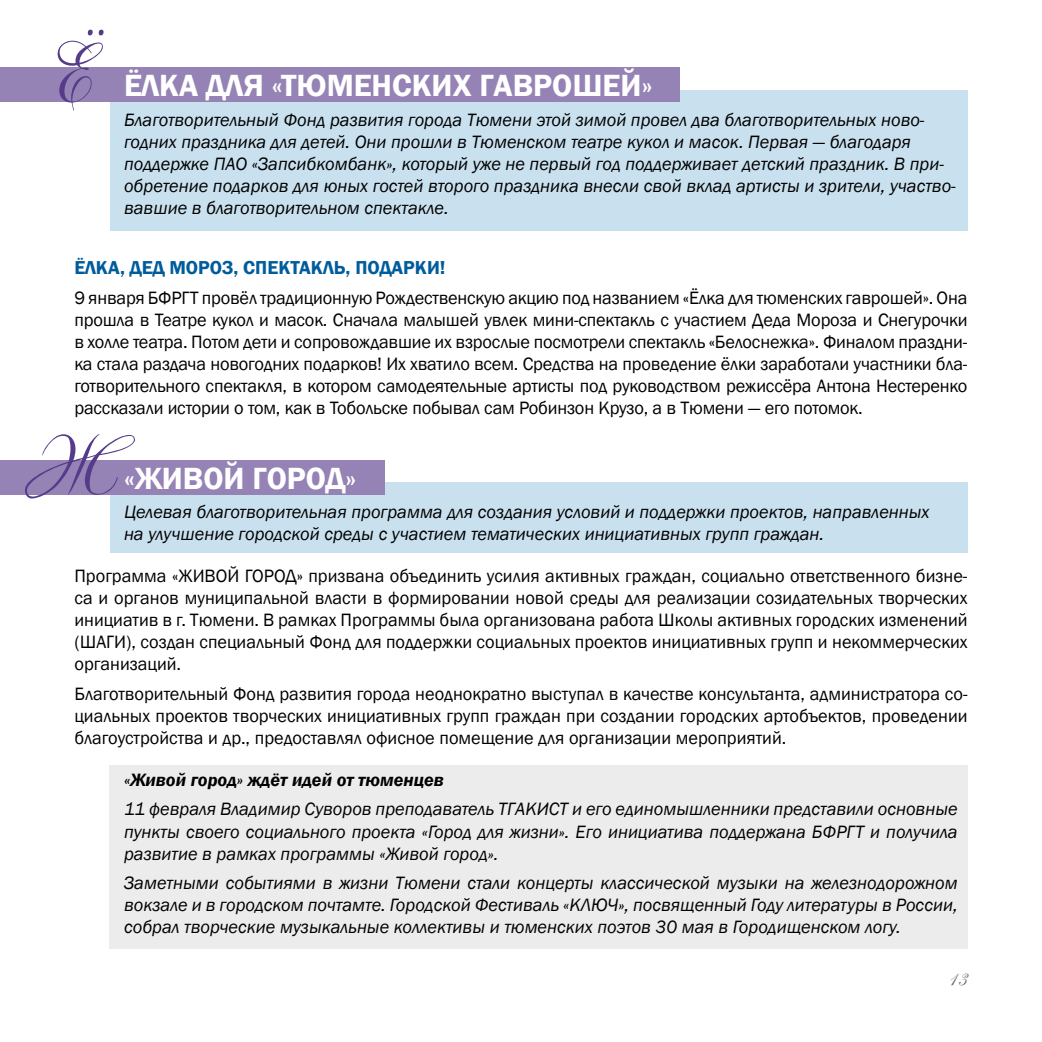
<style>
.page{position:relative;width:1042px;height:1042px;background:#fff}
.page>*{position:absolute;margin:0;border:0;box-sizing:border-box;transform-origin:0 0}
.t1{font:84px "Allegretto Script One";color:#563c88;scale:.9 1}
.t2{font:600 31.5px "Franklin Gothic";color:#fff}
.t3{font:24.5px "Allegretto Script One";color:#6f6f6e}
.t4{font:600 19.25px "Franklin Gothic";color:#005c9c}
.t5{font:18.38px/22.1px "Franklin Gothic";color:#000;text-align:justify}
.t6{font:italic 18.38px/22.1px "Franklin Gothic";color:#000}
.t7{font:italic 600 18.38px "Franklin Gothic";color:#000}
</style>
<div class="page">
<div style="left:109px;top:765px;width:858px;height:183px;background:#ececec"></div>
<div style="left:110px;top:483px;width:857px;height:70px;background:#c9e1ef"></div>
<div style="left:0;top:460px;width:384px;height:35px;background:#9683b6"></div>
<div style="left:110px;top:90px;width:857px;height:140px;background:#c9e1ef"></div>
<div style="left:0;top:67px;width:680px;height:35px;background:#9683b6"></div>
<h1 class="t1" style="left:51px;top:25px;width:48px">Ё</h1>
<h2 class="t2" style="left:124px;top:67px;width:530px">Ёлка для «тюменских гаврошей»</h2>
<p class="t6" style="left:124px;top:109px;width:833px">Благотворительный Фонд развития города Тюмени этой зимой провел два благотворительных ново&shy;годних праздника для детей. Они прошли в Тюменском театре кукол и масок. Первая — благодаря поддержке ПАО «Запсибкомбанк», который уже не первый год поддерживает детский праздник. В при&shy;обретение подарков для юных гостей второго праздника внесли свой вклад артисты и зрители, участво&shy;вавшие в благотворительном спектакле.</p>
<p class="t4" style="left:74px;top:256px;width:373px">Ёлка, Дед Мо роз, спектакль, подарки!</p>
<p class="t5" style="left:74px;top:287px;width:894px">9 января БФРГТ провёл традиционную Рождественскую акцию под названием «Ёлка для тюменских гаврошей». Она прошла в Театре кукол и масок. Сначала малышей увлек мини-спектакль с участием Деда Мороза и Снегурочки в холле театра. Потом дети и сопровождавшие их взрослые посмотрели спектакль «Белоснежка». Финалом праздни&shy;ка стала раздача новогодних подарков! Их хватило всем. Средства на проведение ёлки заработали участники бла&shy;готворительного спектакля, в котором самодеятельные артисты под руководством режиссёра Антона Нестеренко рассказали истории о том, как в Тобольске побывал сам Робинзон Крузо, а в Тюмени — его потомок.</p>
<h1 class="t1" style="left:23px;top:417px;width:104px">Ж</h1>
<h2 class="t2" style="left:124px;top:459px;width:234px">«Живой го род»</h2>
<p class="t6" style="left:124px;top:501px;width:807px">Целевая благотворительная программа для создания условий и поддержки проектов, направленных на улучшение городской среды с участием тематических инициативных групп граждан.</p>
<p class="t5" style="left:74px;top:565px;width:894px">Программа «ЖИВОЙ ГОРОД» призвана объединить усилия активных граждан, социально ответственного бизне&shy;са и органов муниципальной власти в формировании новой среды для реализации созидательных творческих инициатив в г. Тюмени. В рамках Программы была организована работа Школы активных городских изменений (ШАГИ), создан специальный Фонд для поддержки социальных проектов инициативных групп и некоммерческих организаций.</p>
<p class="t5" style="left:74px;top:683px;width:894px">Благотворительный Фонд развития города неоднократно выступал в качестве консультанта, администратора со&shy;циальных проектов творческих инициативных групп граждан при создании городских артобъектов, проведении благоустройства и др., предоставлял офисное помещение для организации мероприятий.</p>
<p class="t7" style="left:124px;top:768px;width:321px">«Живой город» ждёт идей от тюменцев</p>
<p class="t6" style="left:124px;top:798px;width:835px;text-align:justify">11 февраля Владимир Суворов преподаватель ТГАКИСТ и его единомышленники представили основные пункты своего социального проекта «Город для жизни». Его инициатива поддержана БФРГТ и получила развитие в рамках программы «Живой город».</p>
<p class="t6" style="left:124px;top:872px;width:835px;text-align:justify">Заметными событиями в жизни Тюмени стали концерты классической музыки на железнодорожном вокзале и в городском почтамте. Городской Фестиваль «КЛЮЧ», посвященный Году литературы в России, собрал творческие музыкальные коллективы и тюменских поэтов 30 мая в Городищенском логу.</p>
<h3 class="t3" style="left:948px;top:963px;width:21px">13</h3>
</div>
